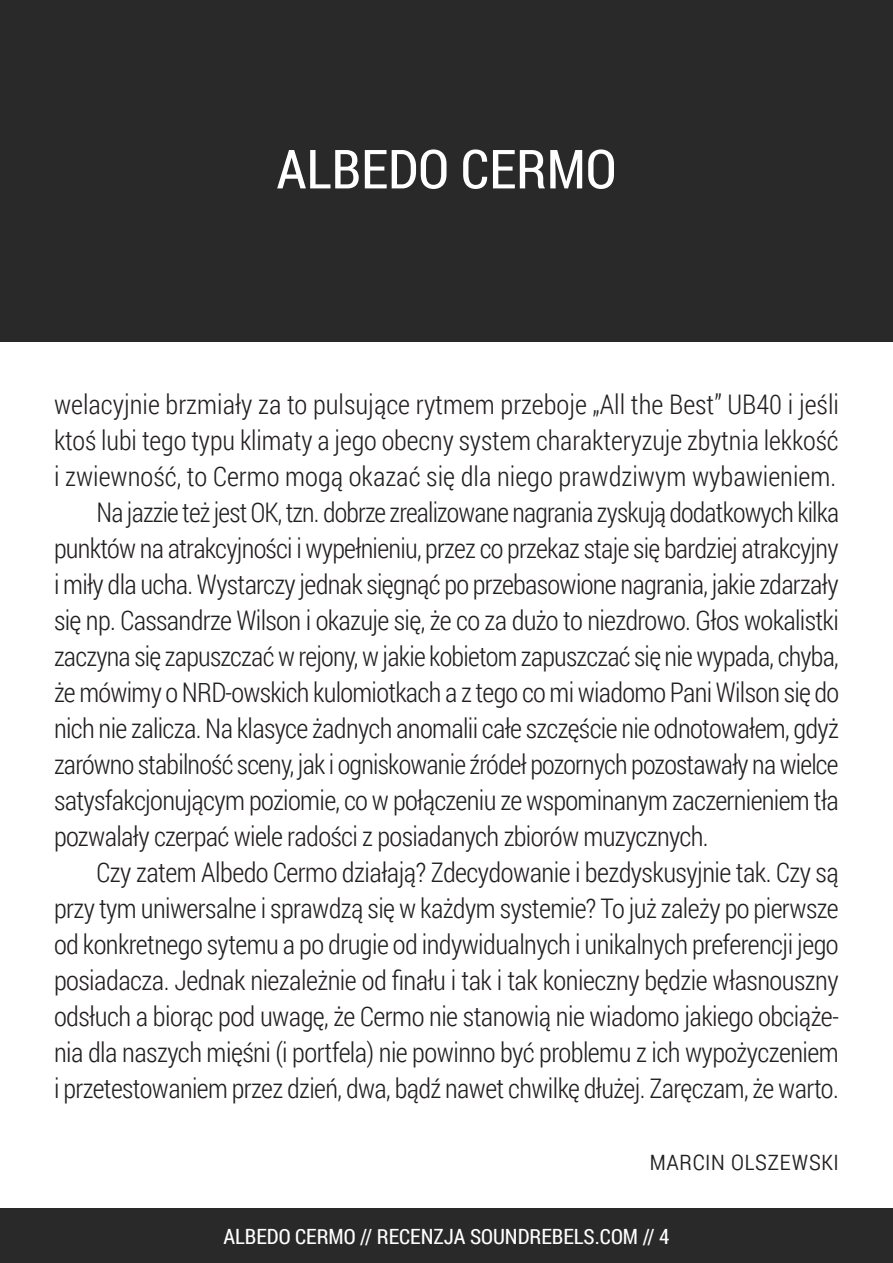
<style>
.page{position:relative;width:893px;height:1263px;background:#fff}
.page>*{position:absolute;margin:0;border:0;box-sizing:border-box;transform-origin:0 0}
.t1{font:54px "Roboto Condensed";color:#fff}
._002_Akapit_zwykły{font:300 27px/36px "Roboto Condensed";letter-spacing:-.02em;color:#231f20;text-align:justify}
.t2{font:21px "Roboto Condensed";color:#fff}
</style>
<div class="page">
<div style="left:0;top:0;width:893px;height:342px;background:#292929"></div>
<div style="left:0;top:1209px;width:893px;height:54px;background:#292929"></div>
<p class="t1" style="left:276px;top:132px;width:341px">ALBEDO CERMO</p>
<p class="_002_Akapit_zwykły" style="left:54px;top:386px;width:786px">welacyjnie brzmiały za to pulsujące rytmem przeboje „All the Best” UB40 i jeśli ktoś lubi tego typu klimaty a jego obecny system charakteryzuje zbytnia lekkość i zwiewność, to Cermo mogą okazać się dla niego prawdziwym wybawieniem.</p>
<p class="_002_Akapit_zwykły" style="left:54px;top:494px;width:787px;text-indent:43px">Na jazzie też jest OK, tzn. dobrze zrealizowane nagrania zyskują dodatkowych kilka punktów na atrakcyjności i wypełnieniu, przez co przekaz staje się bardziej atrakcyjny i miły dla ucha. Wystarczy jednak sięgnąć po przebasowione nagrania, jakie zdarzały się np. Cassandrze Wilson i okazuje się, że co za dużo to niezdrowo. Głos wokalistki zaczyna się zapuszczać w rejony, w jakie kobietom zapuszczać się nie wypada, chyba, że mówimy o NRD-owskich kulomiotkach a z tego co mi wiadomo Pani Wilson się do nich nie zalicza. Na klasyce żadnych anomalii całe szczęście nie odnotowałem, gdyż zarówno stabilność sceny, jak i ogniskowanie źródeł pozornych pozostawały na wielce satysfakcjonującym poziomie, co w połączeniu ze wspominanym zaczernieniem tła pozwalały czerpać wiele radości z posiadanych zbiorów muzycznych.</p>
<p class="_002_Akapit_zwykły" style="left:54px;top:854px;width:786px;text-indent:43px">Czy zatem Albedo Cermo działają? Zdecydowanie i bezdyskusyjnie tak. Czy są przy tym uniwersalne i sprawdzą się w każdym systemie? To już zależy po pierwsze od konkretnego sytemu a po drugie od indywidualnych i unikalnych preferencji jego posiadacza. Jednak niezależnie od finału i tak i tak konieczny będzie własnouszny odsłuch a biorąc pod uwagę, że Cermo nie stanowią nie wiadomo jakiego obciąże&shy;nia dla naszych mięśni (i portfela) nie powinno być problemu z ich wypożyczeniem i przetestowaniem przez dzień, dwa, bądź nawet chwilkę dłużej. Zaręczam, że warto.</p>
<p class="_002_Akapit_zwykły" style="left:649px;top:1142px;width:191px">Marcin Olszewski</p>
<p class="t2" style="left:224px;top:1221px;width:447px">ALBEDO CERMO // RECENZJA SOUNDREBELS.COM // 4</p>
</div>
